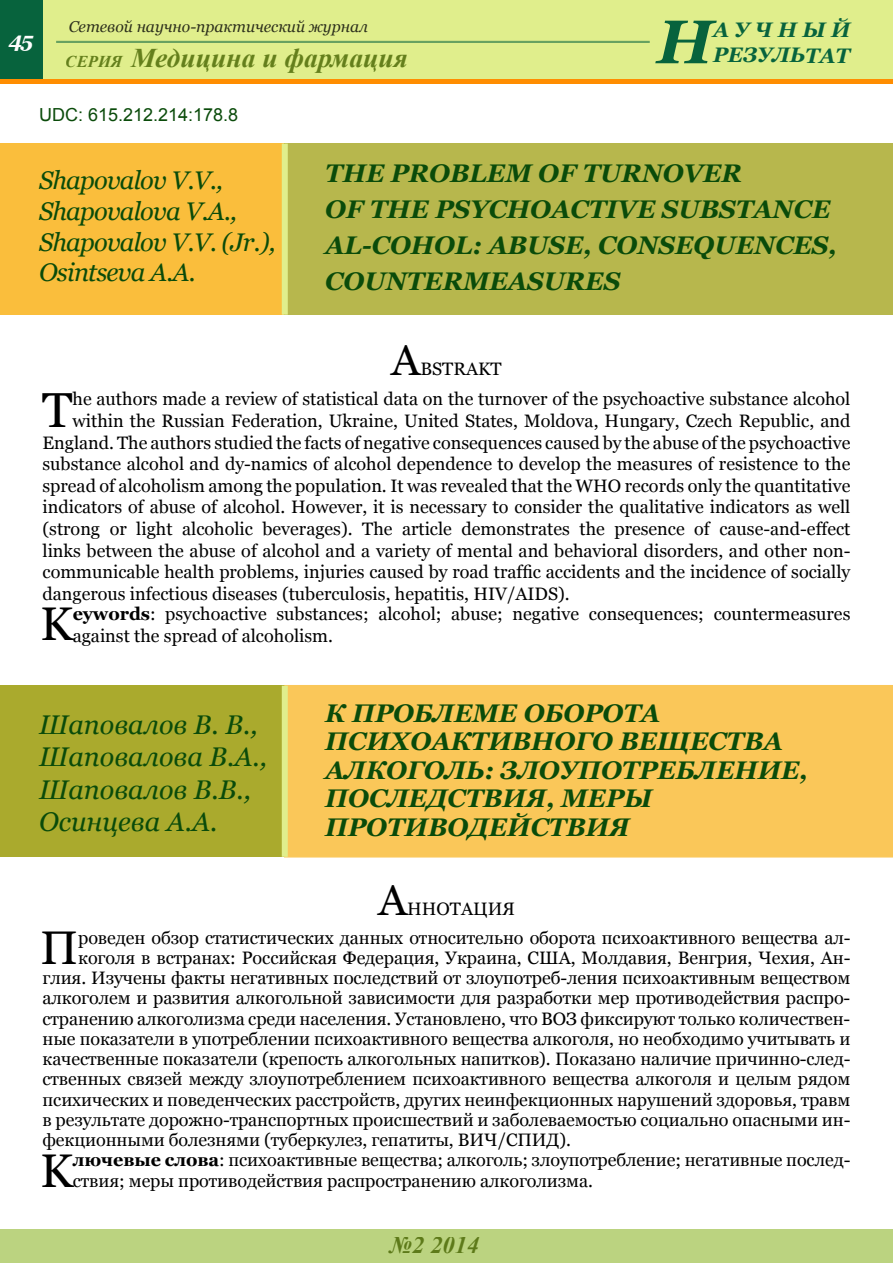
<style>
.page{position:relative;width:893px;height:1263px;background:#fff}
.page>*{position:absolute;margin:0;border:0;box-sizing:border-box;transform-origin:0 0}
.t1{font:italic 700 61.5px "Georgia";color:#07633d}
.t2{font:49.2px "Georgia";color:#000}
.t3{font:47.25px "Georgia";color:#000}
.t4{font:43.5px "Georgia";color:#000}
.t5{font:italic 27px/32.4px "Georgia";color:#0a4b0a}
.t6{font:italic 700 27px "Times New Roman";color:#466400}
.t7{font:italic 700 25.5px/36px "Georgia";color:#0a4b0a}
.t8{font:italic 25.5px/30.6px "Georgia";letter-spacing:-.03em;color:#0a4b0a}
.t9{font:italic 700 24px "Times New Roman";color:#466400}
.t10{font:italic 700 21px/25.2px "Georgia";color:#07633d}
.t11{font:italic 700 21px "Georgia";color:#fff}
.t12{font:18px/21.6px "Georgia";letter-spacing:-.005em;color:#000}
.t13{font:18px "Arial";color:#0a4b0a}
.t14{font:italic 15.75px "Georgia";color:#000}
.s1{font-size:16.5px}
.s2{font-weight:700}
</style>
<div class="page">
<div style="left:0;top:1229px;width:893px;height:34px;background:#bbd380"></div>
<div style="left:0;top:0;width:893px;height:83px;background:#e0ee8c"></div>
<hr style="left:0;top:79px;width:893px;height:4px;background:#ff8d00">
<div style="left:0;top:0;width:43px;height:79px;background:#07633d"></div>
<hr style="left:56px;top:41px;width:594px;height:2px;background:#07633d">
<div style="left:0;top:144px;width:285px;height:171px;background:#fabe3c"></div>
<div style="left:285px;top:144px;width:608px;height:171px;background:#b7b74d"></div>
<div style="left:282px;top:144px;width:6px;height:171px;background:#e0ee8c"></div>
<div style="left:0;top:686px;width:285px;height:171px;background:#aaaa2d"></div>
<div style="left:284px;top:685px;width:609px;height:172px;background:#fac759"></div>
<div style="left:282px;top:686px;width:6px;height:171px;background:#e0ee8c"></div>
<p class="t11" style="left:9px;top:26px;width:26px">45</p>
<p class="t14" style="left:68px;top:17px;width:301px">Сетевой научно-практический журнал</p>
<h3 class="t6" style="left:66px;top:39px;width:343px"><span class="s1">СЕРИЯ</span> Медицина и фармация</h3>
<p class="t13" style="left:39px;top:103px;width:201px">UDC: 615.212.214:178.8</p>
<p class="t10" style="left:713px;top:17px;width:139px">АУЧНЫЙ<br>РЕЗУЛЬТАТ</p>
<h1 class="t1" style="left:657px;top:2px;width:58px">Н</h1>
<h3 class="t8" style="left:39px;top:165px;width:238px">Shapovalov V.V.,<br>Shapovalova V.A.,<br>Shapovalov V.V. (Jr.),<br>Osintseva A.A.</h3>
<h3 class="t7" style="left:325px;top:156px;width:513px">THE PROBLEM OF TURNOVER<br>OF THE PSYCHOACTIVE SUBSTANCE<br>AL-COHOL: ABUSE, CONSEQUENCES,<br>COUNTERMEASURES</h3>
<h3 class="t4" style="left:391px;top:334px;width:31px">А</h3>
<p class="t12" style="left:420px;top:359px;width:83px">BSTRAKT</p>
<h2 class="t2" style="left:42px;top:380px;width:32px">T</h2>
<p class="t12" style="left:73px;top:389px;width:779px">he authors made a review of statistical data on the turnover of the psychoactive substance alcohol</p>
<p class="t12" style="left:73px;top:410px;width:779px">within the Russian Federation, Ukraine, United States, Moldova, Hungary, Czech Republic, and</p>
<p class="t12" style="left:43px;top:432px;width:809px">England. The authors studied the facts of negative consequences caused by the abuse of the psychoactive</p>
<p class="t12" style="left:43px;top:453px;width:809px">substance alcohol and dy-namics of alcohol dependence to develop the measures of resistence to the</p>
<p class="t12" style="left:43px;top:475px;width:809px">spread of alcoholism among the population. It was revealed that the WHO records only the quantitative</p>
<p class="t12" style="left:43px;top:497px;width:809px">indicators of abuse of alcohol. However, it is necessary to consider the qualitative indicators as well</p>
<p class="t12" style="left:43px;top:518px;width:809px">(strong or light alcoholic beverages). The article demonstrates the presence of cause-and-effect</p>
<p class="t12" style="left:43px;top:540px;width:809px">links between the abuse of alcohol and a variety of mental and behavioral disorders, and other non-</p>
<p class="t12" style="left:43px;top:561px;width:809px">communicable health problems, injuries caused by road traffic accidents and the incidence of socially</p>
<p class="t12" style="left:43px;top:583px;width:529px">dangerous infectious diseases (tuberculosis, hepatitis, HIV/AIDS).</p>
<h3 class="t3" style="left:40px;top:595px;width:34px">K</h3>
<p class="t12" style="left:73px;top:603px;width:779px"><span class="s2">eywords</span>: psychoactive substances; alcohol; abuse; negative consequences; countermeasures against the spread of alcoholism.</p>
<h3 class="t5" style="left:39px;top:709px;width:229px">Шаповалов В. В.,<br>Шаповалова В.А.,<br>Шаповалов В.В.,<br>Осинцева А.А.</h3>
<h3 class="t7" style="left:325px;top:699px;width:385px;line-height:28.5px">К ПРОБЛЕМЕ ОБОРОТА<br>ПСИХОАКТИВНОГО ВЕЩЕСТ</h3>
<h3 class="t7" style="left:744px;top:723px;width:40px">ВА</h3>
<h3 class="t7" style="left:325px;top:752px;width:316px">АЛКОГОЛЬ : ЗЛОУПОТРЕ</h3>
<h3 class="t7" style="left:676px;top:752px;width:134px">БЛЕНИЕ ,</h3>
<h3 class="t7" style="left:325px;top:781px;width:64px">ПОСЛЕ</h3>
<h3 class="t7" style="left:325px;top:784px;width:286px;line-height:28.5px;text-indent:102px">ДСТВИЯ, МЕРЫ<br>ПРОТИВОДЕЙСТ</h3>
<h3 class="t7" style="left:566px;top:809px;width:44px">ВИЯ</h3>
<h3 class="t4" style="left:378px;top:874px;width:31px">А</h3>
<p class="t12" style="left:407px;top:898px;width:109px">ННОТАЦИЯ</p>
<h3 class="t3" style="left:40px;top:919px;width:40px">П</h3>
<p class="t12" style="left:78px;top:927px;width:774px">роведен обзор статистических данных относительно оборота психоактивного вещества ал-</p>
<p class="t12" style="left:78px;top:947px;width:774px">коголя в встранах: Российская Федерация, Украина, США, Молдавия, Венгрия, Чехия, Ан-</p>
<p class="t12" style="left:43px;top:967px;width:809px">глия. Изучены факты негативных последствий от злоупотреб-ления психоактивным веществом</p>
<p class="t12" style="left:43px;top:988px;width:809px">алкоголем и развития алкогольной зависимости для разработки мер противодействия распро-</p>
<p class="t12" style="left:43px;top:1008px;width:809px">странению алкоголизма среди населения. Установлено, что ВОЗ фиксируют только количествен-</p>
<p class="t12" style="left:43px;top:1028px;width:809px">ные показатели в употреблении психоактивного вещества алкоголя, но необходимо учитывать и</p>
<p class="t12" style="left:43px;top:1048px;width:809px">качественные показатели (крепость алкогольных напитков). Показано наличие причинно-след-</p>
<p class="t12" style="left:43px;top:1069px;width:809px">ственных связей между злоупотреблением психоактивного вещества алкоголя и целым рядом</p>
<p class="t12" style="left:43px;top:1089px;width:809px">психических и поведенческих расстройств, других неинфекционных нарушений здоровья, травм</p>
<p class="t12" style="left:43px;top:1109px;width:809px">в результате дорожно-транспортных происшествий и заболеваемостью социально опасными ин-</p>
<p class="t12" style="left:43px;top:1129px;width:530px">фекционными болезнями (туберкулез, гепатиты, ВИЧ/СПИД).</p>
<h3 class="t3" style="left:40px;top:1142px;width:34px">K</h3>
<p class="t12" style="left:73px;top:1150px;width:779px;line-height:20.2px"><span class="s2">лючевые слова</span>: психоактивные вещества; алкоголь; злоупотребление; негативные послед&shy;ствия; меры противодействия распространению алкоголизма.</p>
<h3 class="t9" style="left:390px;top:1229px;width:91px">№2 2014</h3>
</div>
